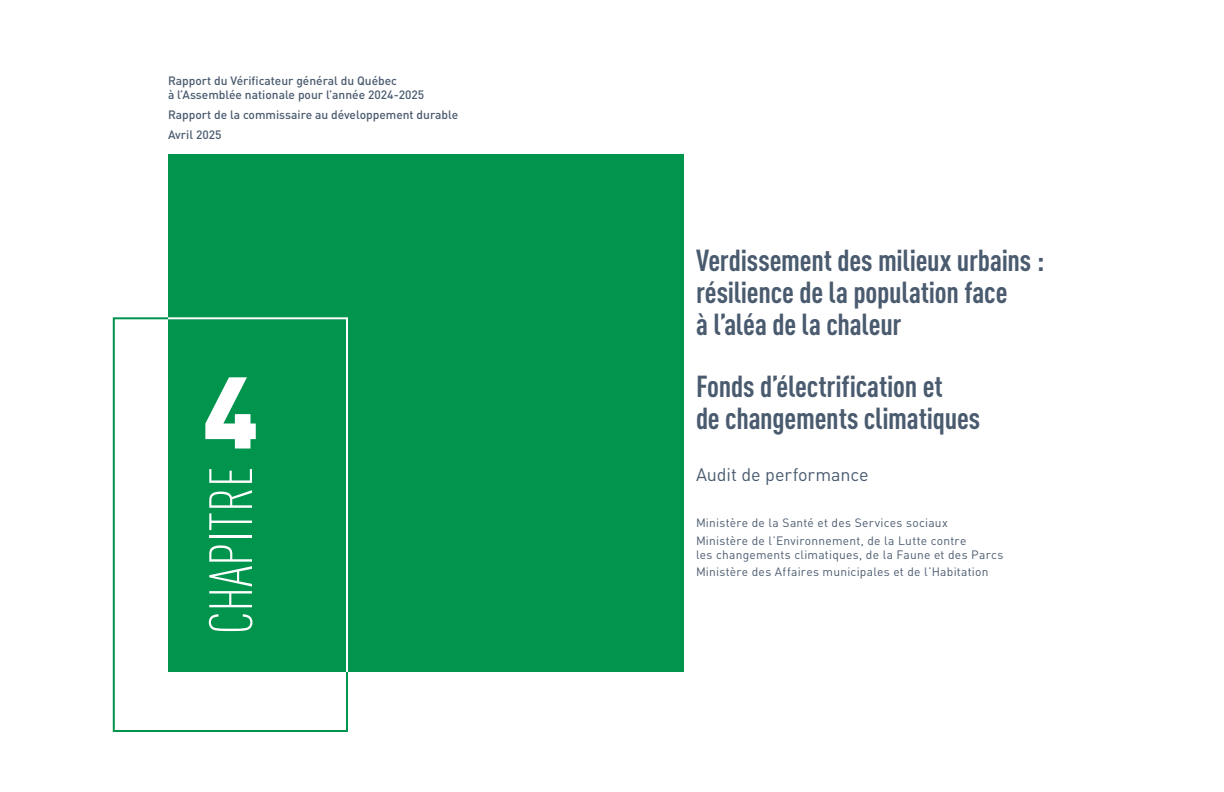
<style>
.page{position:relative;width:1224px;height:792px;background:#fff}
.page>*{position:absolute;margin:0;border:0;box-sizing:border-box;transform-origin:0 0}
.t1{font:900 100px "DIN Offc";color:#fff}
.t2{font:300 condensed 60px "DIN Offc";color:#fff}
.t3{font:700 condensed 30px/32px "DIN Offc";letter-spacing:-.005em;color:#4a5b6f}
.t4{font:18px "DIN Offc";letter-spacing:-.005em;color:#4a5b6f}
.t5{font:12px/17.4px "DIN Offc";letter-spacing:.02em;color:#4a5b6f}
.t6{font:500 12px/14px "DIN Offc";color:#4a5b6f}
</style>
<div class="page">
<div style="left:113px;top:317px;width:235px;height:415px;border:2px solid #00944d"></div>
<div style="left:168px;top:154px;width:516px;height:518px;background:#00944d"></div>
<svg style="left:166px;top:317px;width:182px;height:357px"></svg>
<p class="t6" style="left:168px;top:73px;width:258px">Rapport du Vérificateur général du Québec<br>à l’Assemblée nationale pour l’année 2024-2025</p>
<p class="t6" style="left:168px;top:104px;width:292px;line-height:20px">Rapport de la commissaire au développement durable<br>Avril 2025</p>
<h1 class="t1" style="left:203px;top:345px;width:57px">4</h1>
<h2 class="t2" style="left:197px;top:635px;width:170px;rotate:-90deg">CHAPITRE</h2>
<h3 class="t3" style="left:696px;top:244px;width:350px">Verdissement des milieux urbains : résilience de la population face<br>à l’aléa de la chaleur</h3>
<h3 class="t3" style="left:696px;top:370px;width:286px">Fonds d’électrification et<br>de changements climatiques</h3>
<h3 class="t4" style="left:696px;top:463px;width:174px">Audit de performance</h3>
<p class="t5" style="left:696px;top:514px;width:272px">Ministère de la Santé et des Services sociaux<br>Ministère de l’Environnement, de la Lutte contre</p>
<p class="t5" style="left:696px;top:546px;width:309px">les changements climatiques, de la Faune et des Parcs<br>Ministère des Affaires municipales et de l’Habitation</p>
</div>
